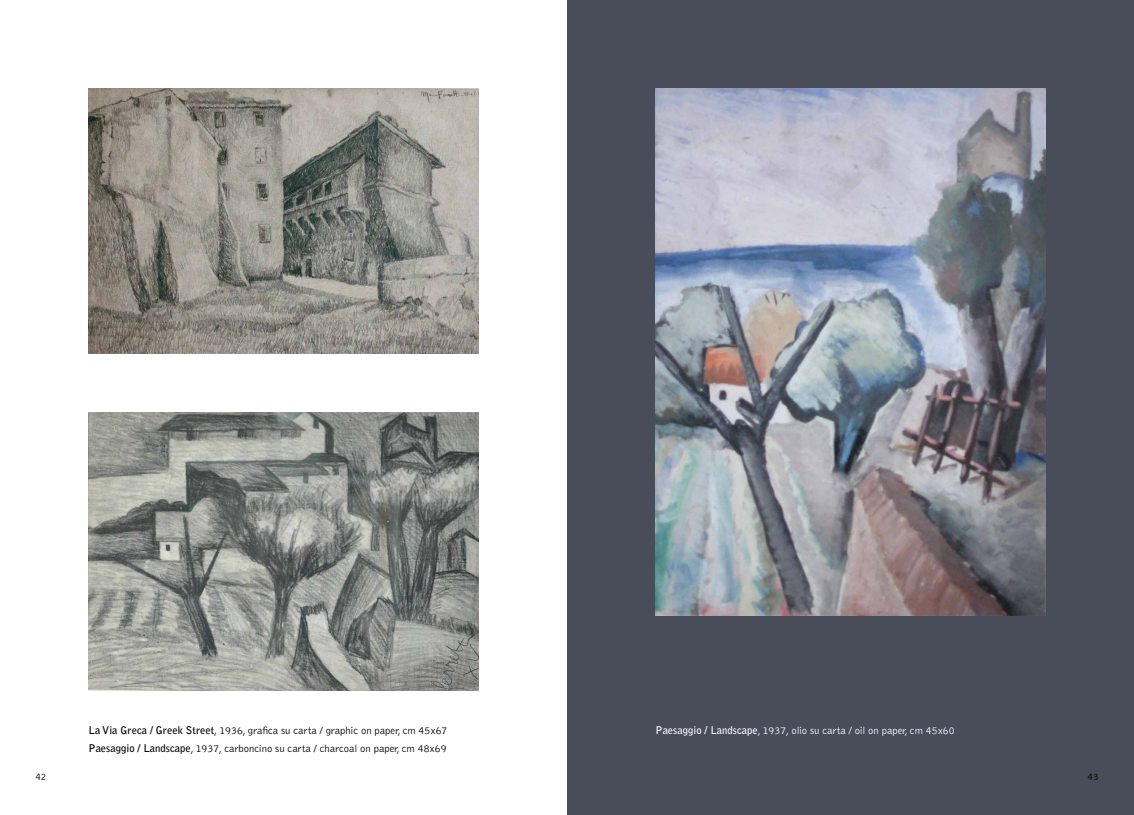
<style>
.page{position:relative;width:1134px;height:815px;background:#fff}
.page>*{position:absolute;margin:0;border:0;box-sizing:border-box;transform-origin:0 0}
.t1{font:300 10.62px/18.1px "Bell Gothic Std";color:#000}
.t2{font:300 10.62px "Bell Gothic Std";color:#fff}
.t3{font:300 10px "Bell Gothic Std";color:#000}
.s1{font-weight:700}
</style>
<div class="page">
<div style="left:567px;top:0;width:567px;height:815px;background:#494d59"></div>
<img style="left:89px;top:413px;width:389px;height:278px">
<img style="left:89px;top:89px;width:389px;height:265px">
<img style="left:656px;top:89px;width:389px;height:527px">
<p class="t1" style="left:89px;top:722px;width:360px"><span class="s1">La Via Greca / Greek Street</span>, 1936, grafica su carta / graphic on paper, cm 45x67<br><span class="s1">Paesaggio / Landscape</span>, 1937, carboncino su carta / charcoal on paper, cm 48x69</p>
<p class="t2" style="left:656px;top:725px;width:301px"><span class="s1">Paesaggio / Landscape</span>, 1937, olio su carta / oil on paper, cm 45x60</p>
<p class="t3" style="left:35px;top:771px;width:13px">42</p>
<p class="t3" style="left:1087px;top:771px;width:13px">43</p>
</div>
